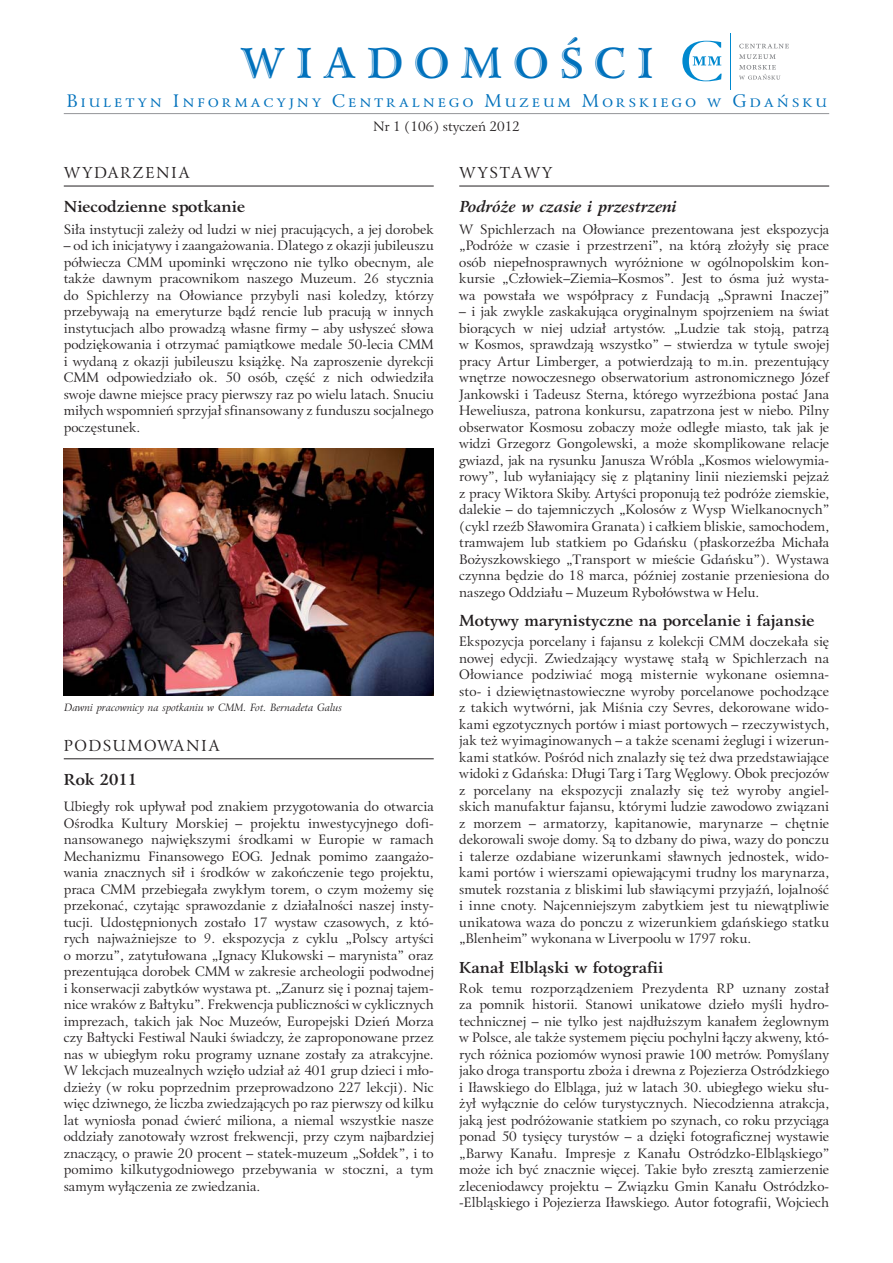
<style>
.page{position:relative;width:893px;height:1263px;background:#fff}
.page>*{position:absolute;margin:0;border:0;box-sizing:border-box;transform-origin:0 0}
.t1{font:45px "Eunice EFN Handtooled";letter-spacing:.25em;color:#0071bc}
.t2{font:18px "Eunice EFN";letter-spacing:.19em;color:#0071bc}
.t3{font:700 15.75px "Eunice EFN";color:#231f20}
.t4{font:15.75px "Eunice EFN";letter-spacing:.285em;color:#231f20}
.t5{font:italic 700 15.75px "Eunice EFN";color:#231f20}
.t6{font:13.5px/16.5px "Eunice EFN";color:#231f20;text-align:justify}
.t7{font:italic 10.5px "Eunice EFN";color:#231f20}
</style>
<div class="page">
<hr style="left:64px;top:113px;width:765px;height:1px;background:#939598">
<svg style="left:739px;top:44px;width:50px;height:4px"></svg>
<svg style="left:739px;top:54px;width:37px;height:5px"></svg>
<svg style="left:739px;top:65px;width:41px;height:15px"></svg>
<svg style="left:682px;top:41px;width:40px;height:40px"></svg>
<hr style="left:730px;top:34px;width:1px;height:56px;background:#0089cf">
<hr style="left:64px;top:186px;width:370px;height:1px;background:#231f20">
<hr style="left:459px;top:186px;width:370px;height:1px;background:#231f20">
<img style="left:64px;top:449px;width:370px;height:246px">
<hr style="left:64px;top:758px;width:370px;height:1px;background:#231f20">
<h1 class="t1" style="left:240px;top:45px;width:415px">WIADOMOŚCI</h1>
<h2 class="t2" style="left:66px;top:92px;width:762px">BIULETYN INFORMACYJNY CENTRALNEGO MUZEUM MORSKIEGO W GDAŃSKU</h2>
<p class="t4" style="left:64px;top:165px;width:125px">WYDARZENIA</p>
<p class="t3" style="left:64px;top:200px;width:183px">Niecodzienne spotkanie</p>
<p class="t6" style="left:373px;top:119px;width:148px">Nr 1 (106) styczeń 2012</p>
<p class="t4" style="left:459px;top:165px;width:92px">WYSTAWY</p>
<p class="t5" style="left:459px;top:200px;width:218px">Podróże w czasie i przestrzeni</p>
<p class="t6" style="left:64px;top:221px;width:371px">Siła instytucji zależy od ludzi w niej pracujących, a jej dorobek</p>
<p class="t6" style="left:64px;top:238px;width:371px">– od ich inicjatywy i zaangażowania. Dlatego z okazji jubileuszu półwiecza CMM upominki wręczono nie tylko obecnym, ale także dawnym pracownikom naszego Muzeum. 26 stycznia do Spichlerzy na Ołowiance przybyli nasi koledzy, którzy przebywają na emeryturze bądź rencie lub pracują w innych instytucjach albo prowadzą własne firmy – aby usłyszeć słowa podziękowania i otrzymać pamiątkowe medale 50-lecia CMM i wydaną z okazji jubileuszu książkę. Na zaproszenie dyrekcji CMM odpowiedziało ok. 50 osób, część z nich odwiedziła swoje dawne miejsce pracy pierwszy raz po wielu latach. Snuciu miłych wspomnień sprzyjał sfinansowany z funduszu socjalnego poczęstunek.</p>
<p class="t7" style="left:64px;top:703px;width:279px">Dawni pracownicy na spotkaniu w CMM. Fot. Bernadeta Galus</p>
<p class="t4" style="left:64px;top:737px;width:154px">PODSUMOWANIA</p>
<p class="t3" style="left:64px;top:773px;width:75px">Rok 2011</p>
<p class="t6" style="left:64px;top:799px;width:371px">Ubiegły rok upływał pod znakiem przygotowania do otwarcia Ośrodka Kultury Morskiej – projektu inwestycyjnego dofi&shy;nansowanego największymi środkami w Europie w ramach Mechanizmu Finansowego EOG. Jednak pomimo zaangażo&shy;wania znacznych sił i środków w zakończenie tego projektu, praca CMM przebiegała zwykłym torem, o czym możemy się przekonać, czytając sprawozdanie z działalności naszej insty&shy;tucji. Udostępnionych zostało 17 wystaw czasowych, z któ&shy;rych najważniejsze to 9. ekspozycja z cyklu „Polscy artyści o morzu”, zatytułowana „Ignacy Klukowski – marynista” oraz prezentująca dorobek CMM w zakresie archeologii podwodnej i konserwacji zabytków wystawa pt. „Zanurz się i poznaj tajem&shy;nice wraków z Bałtyku”. Frekwencja publiczności w cyklicznych imprezach, takich jak Noc Muzeów, Europejski Dzień Morza czy Bałtycki Festiwal Nauki świadczy, że zaproponowane przez nas w ubiegłym roku programy uznane zostały za atrakcyjne.<br>W lekcjach muzealnych wzięło udział aż 401 grup dzieci i mło&shy;dzieży (w roku poprzednim przeprowadzono 227 lekcji). Nic więc dziwnego, że liczba zwiedzających po raz pierwszy od kilku lat wyniosła ponad ćwierć miliona, a niemal wszystkie nasze oddziały zanotowały wzrost frekwencji, przy czym najbardziej znaczący, o prawie 20 procent – statek-muzeum „Sołdek”, i to pomimo kilkutygodniowego przebywania w stoczni, a tym samym wyłączenia ze zwiedzania.</p>
<p class="t6" style="left:459px;top:221px;width:371px">W Spichlerzach na Ołowiance prezentowana jest ekspozycja „Podróże w czasie i przestrzeni”, na którą złożyły się prace osób niepełnosprawnych wyróżnione w ogólnopolskim kon&shy;kursie „Człowiek–Ziemia–Kosmos”. Jest to ósma już wysta&shy;wa powstała we współpracy z Fundacją „Sprawni Inaczej”</p>
<p class="t6" style="left:459px;top:304px;width:371px">– i jak zwykle zaskakująca oryginalnym spojrzeniem na świat biorących w niej udział artystów. „Ludzie tak stoją, patrzą w Kosmos, sprawdzają wszystko” – stwierdza w tytule swojej pracy Artur Limberger, a potwierdzają to m.in. prezentujący wnętrze nowoczesnego obserwatorium astronomicznego Józef Jankowski i Tadeusz Sterna, którego wyrzeźbiona postać Jana Heweliusza, patrona konkursu, zapatrzona jest w niebo. Pilny obserwator Kosmosu zobaczy może odległe miasto, tak jak je widzi Grzegorz Gongolewski, a może skomplikowane relacje gwiazd, jak na rysunku Janusza Wróbla „Kosmos wielowymia&shy;rowy”, lub wyłaniający się z plątaniny linii nieziemski pejzaż z pracy Wiktora Skiby. Artyści proponują też podróże ziemskie, dalekie – do tajemniczych „Kolosów z Wysp Wielkanocnych” (cykl rzeźb Sławomira Granata) i całkiem bliskie, samochodem, tramwajem lub statkiem po Gdańsku (płaskorzeźba Michała Bożyszkowskiego „Transport w mieście Gdańsku”). Wystawa czynna będzie do 18 marca, później zostanie przeniesiona do naszego Oddziału – Muzeum Rybołówstwa w Helu.</p>
<p class="t6" style="left:459px;top:634px;width:371px">Ekspozycja porcelany i fajansu z kolekcji CMM doczekała się nowej edycji. Zwiedzający wystawę stałą w Spichlerzach na Ołowiance podziwiać mogą misternie wykonane osiemna&shy;sto- i dziewiętnastowieczne wyroby porcelanowe pochodzące z takich wytwórni, jak Miśnia czy Sevres, dekorowane wido&shy;kami egzotycznych portów i miast portowych – rzeczywistych, jak też wyimaginowanych – a także scenami żeglugi i wizerun&shy;kami statków. Pośród nich znalazły się też dwa przedstawiające widoki z Gdańska: Długi Targ i Targ Węglowy. Obok precjozów z porcelany na ekspozycji znalazły się też wyroby angiel&shy;skich manufaktur fajansu, którymi ludzie zawodowo związani z morzem – armatorzy, kapitanowie, marynarze – chętnie dekorowali swoje domy. Są to dzbany do piwa, wazy do ponczu i talerze ozdabiane wizerunkami sławnych jednostek, wido&shy;kami portów i wierszami opiewającymi trudny los marynarza, smutek rozstania z bliskimi lub sławiącymi przyjaźń, lojalność i inne cnoty. Najcenniejszym zabytkiem jest tu niewątpliwie unikatowa waza do ponczu z wizerunkiem gdańskiego statku „Blenheim” wykonana w Liverpoolu w 1797 roku.</p>
<p class="t6" style="left:459px;top:980px;width:371px">Rok temu rozporządzeniem Prezydenta RP uznany został za pomnik historii. Stanowi unikatowe dzieło myśli hydro&shy;technicznej – nie tylko jest najdłuższym kanałem żeglownym w Polsce, ale także systemem pięciu pochylni łączy akweny, któ&shy;rych różnica poziomów wynosi prawie 100 metrów. Pomyślany jako droga transportu zboża i drewna z Pojezierza Ostródzkiego i Iławskiego do Elbląga, już w latach 30. ubiegłego wieku słu&shy;żył wyłącznie do celów turystycznych. Niecodzienna atrakcja, jaką jest podróżowanie statkiem po szynach, co roku przyciąga ponad 50 tysięcy turystów – a dzięki fotograficznej wystawie „Barwy Kanału. Impresje z Kanału Ostródzko-Elbląskiego” może ich być znacznie więcej. Takie było zresztą zamierzenie zleceniodawcy projektu – Związku Gmin Kanału Ostródzko--Elbląskiego i Pojezierza Iławskiego. Autor fotografii, Wojciech</p>
<p class="t3" style="left:459px;top:613px;width:357px">Motywy marynistyczne na porcelanie i fajansie</p>
<p class="t3" style="left:459px;top:961px;width:206px">Kanał Elbląski w fotografii</p>
</div>
